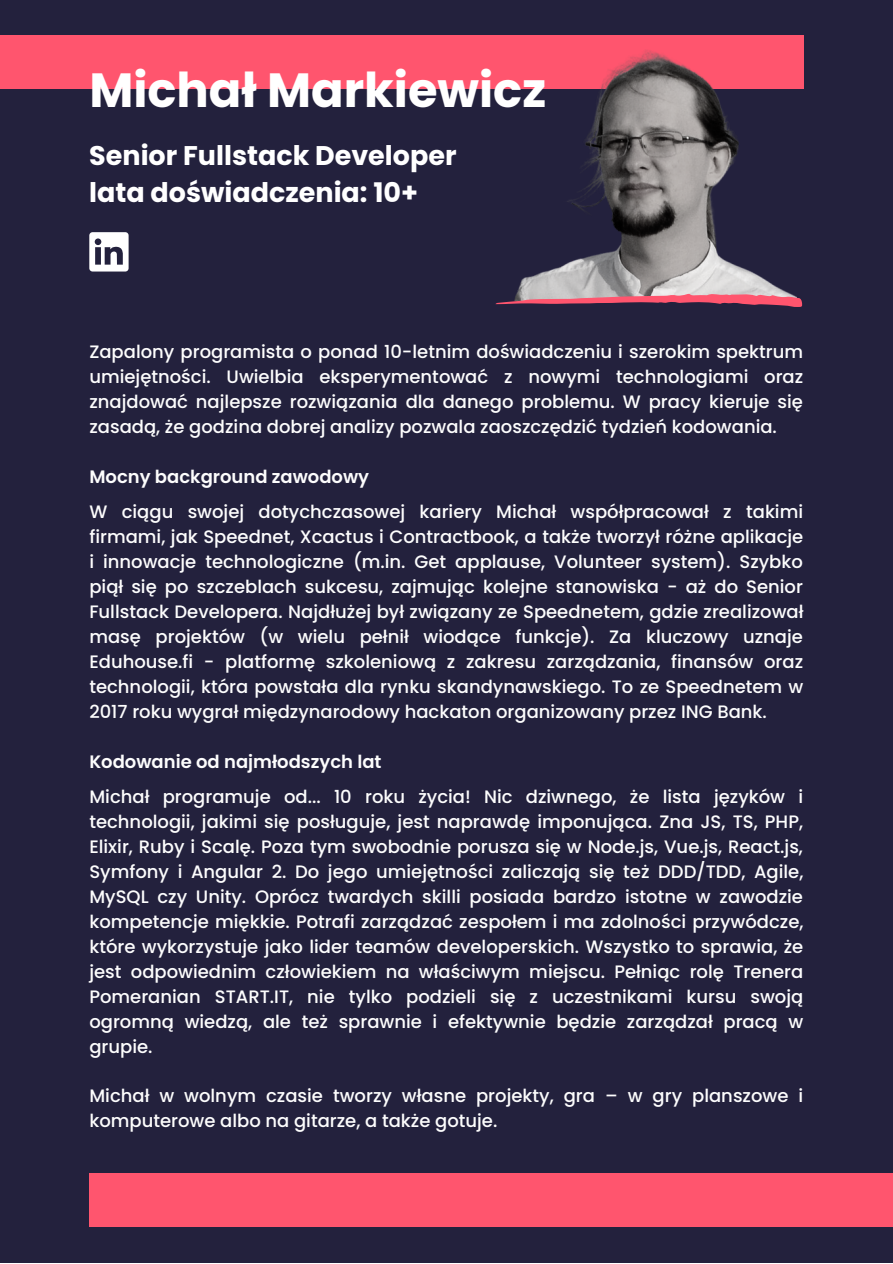
<style>
.page{position:relative;width:893px;height:1264px;background:#fff}
.page>*{position:absolute;margin:0;border:0;box-sizing:border-box;transform-origin:0 0}
.t1{font:700 48px "Poppins";color:#fff}
.t2{font:700 27px/37px "Poppins";color:#fff}
.t3{font:500 18px/25px "Poppins";color:#fdfdfd;text-align:justify}
.t4{font:600 18px "Poppins";color:#fdfdfd}
</style>
<div class="page">
<div style="left:0;top:0;width:892px;height:1262px;background:#23213d"></div>
<div style="left:0;top:35px;width:803px;height:54px;background:#ff556e"></div>
<div style="left:89px;top:1173px;width:803px;height:54px;background:#ff556e"></div>
<img style="left:518px;top:50px;width:263px;height:239px">
<svg style="left:495px;top:289px;width:307px;height:18px"></svg>
<svg style="left:89px;top:232px;width:40px;height:39px"></svg>
<h1 class="t1" style="left:89px;top:57px;width:458px">Michał Markiewicz</h1>
<h2 class="t2" style="left:89px;top:137px;width:369px">Senior Fullstack Developer lata doświadczenia: 10+</h2>
<p class="t3" style="left:89px;top:339px;width:715px">Zapalony programista o ponad 10-letnim doświadczeniu i szerokim spektrum umiejętności. Uwielbia eksperymentować z nowymi technologiami oraz znajdować najlepsze rozwiązania dla danego problemu. W pracy kieruje się zasadą, że godzina dobrej analizy pozwala zaoszczędzić tydzień kodowania.</p>
<p class="t4" style="left:89px;top:464px;width:281px">Mocny background zawodowy</p>
<p class="t3" style="left:89px;top:499px;width:715px">W ciągu swojej dotychczasowej kariery Michał współpracował z takimi firmami, jak Speednet, Xcactus i Contractbook, a także tworzył różne aplikacje i innowacje technologiczne (m.in. Get applause, Volunteer system). Szybko piął się po szczeblach sukcesu, zajmując kolejne stanowiska - aż do Senior Fullstack Developera. Najdłużej był związany ze Speednetem, gdzie zrealizował masę projektów (w wielu pełnił wiodące funkcje). Za kluczowy uznaje Eduhouse.fi - platformę szkoleniową z zakresu zarządzania, finansów oraz technologii, która powstała dla rynku skandynawskiego. To ze Speednetem w 2017 roku wygrał międzynarodowy hackaton organizowany przez ING Bank.</p>
<p class="t4" style="left:89px;top:748px;width:293px">Kodowanie od najmłodszych lat</p>
<p class="t3" style="left:89px;top:783px;width:715px">Michał programuje od... 10 roku życia! Nic dziwnego, że lista języków i technologii, jakimi się posługuje, jest naprawdę imponująca. Zna JS, TS, PHP, Elixir, Ruby i Scalę. Poza tym swobodnie porusza się w Node.js, Vue.js, React.js, Symfony i Angular 2. Do jego umiejętności zaliczają się też DDD/TDD, Agile, MySQL czy Unity. Oprócz twardych skilli posiada bardzo istotne w zawodzie kompetencje miękkie. Potrafi zarządzać zespołem i ma zdolności przywódcze, które wykorzystuje jako lider teamów developerskich. Wszystko to sprawia, że jest odpowiednim człowiekiem na właściwym miejscu. Pełniąc rolę Trenera Pomeranian START.IT, nie tylko podzieli się z uczestnikami kursu swoją ogromną wiedzą, ale też sprawnie i efektywnie będzie zarządzał pracą w grupie.</p>
<p class="t3" style="left:89px;top:1083px;width:715px">Michał w wolnym czasie tworzy własne projekty, gra – w gry planszowe i komputerowe albo na gitarze, a także gotuje.</p>
</div>
